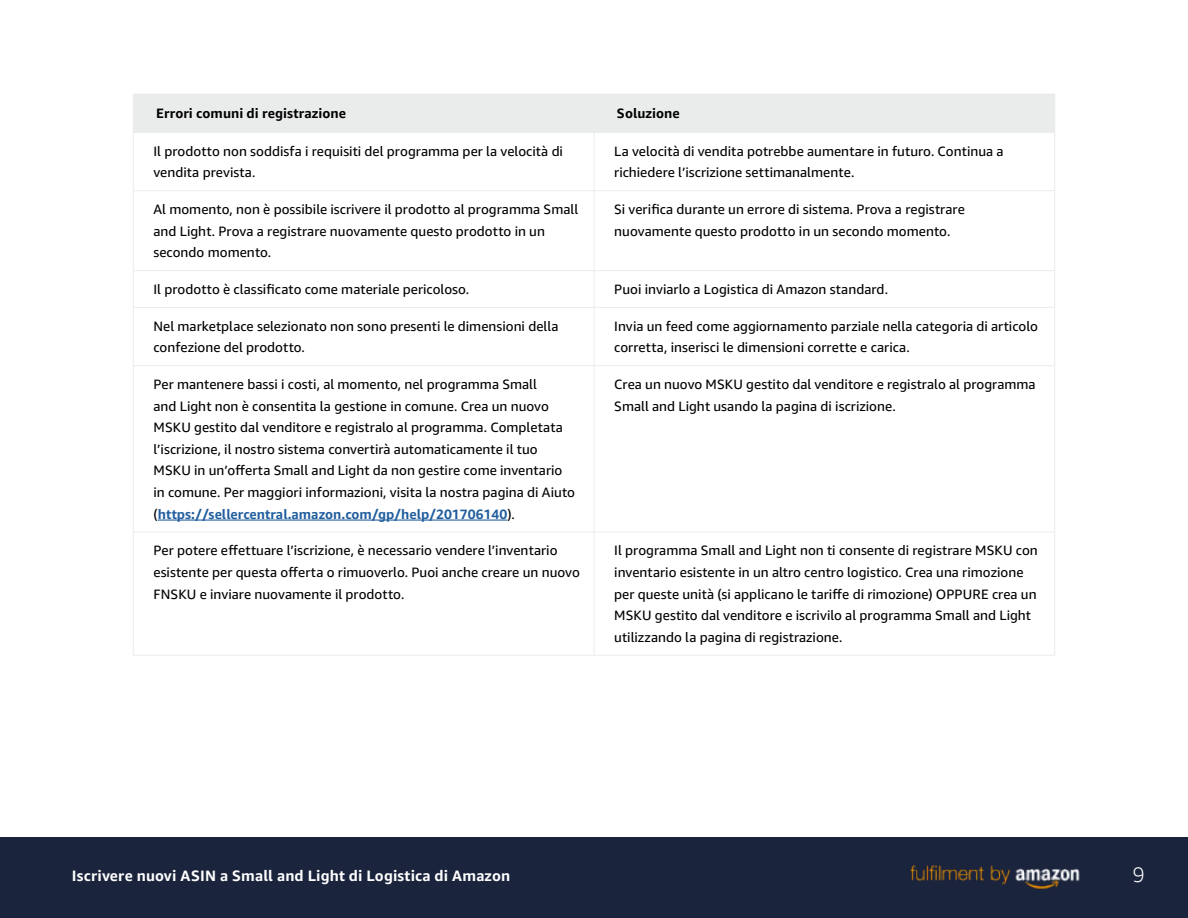
<style>
.page{position:relative;width:1188px;height:918px;background:#fff}
.page>*{position:absolute;margin:0;border:0;box-sizing:border-box;transform-origin:0 0}
.t1{font:300 21px "Amazon Ember";color:#fff}
.t2{font:700 15px "Amazon Ember";letter-spacing:.01em;color:#fff}
.t3{font:13.5px/21.6px "Amazon Ember";letter-spacing:.005em;color:#000}
.t4{font:700 13.5px "Amazon Ember";color:#000}
.s1{font-weight:700;color:#215e9e}
</style>
<div class="page">
<div style="left:134px;top:95px;width:920px;height:37px;background:#eaeceb"></div>
<hr style="left:133px;top:94px;width:461px;height:1px;background:#eaeceb">
<hr style="left:133px;top:94px;width:1px;height:38px;background:#eaeceb">
<hr style="left:133px;top:132px;width:461px;height:1px;background:#eaeceb">
<hr style="left:133px;top:133px;width:1px;height:57px;background:#eaeceb">
<hr style="left:133px;top:190px;width:461px;height:1px;background:#eaeceb">
<hr style="left:133px;top:191px;width:1px;height:79px;background:#eaeceb">
<hr style="left:133px;top:270px;width:461px;height:1px;background:#eaeceb">
<hr style="left:133px;top:271px;width:1px;height:36px;background:#eaeceb">
<hr style="left:133px;top:307px;width:461px;height:1px;background:#eaeceb">
<hr style="left:133px;top:308px;width:1px;height:57px;background:#eaeceb">
<hr style="left:133px;top:365px;width:461px;height:1px;background:#eaeceb">
<hr style="left:133px;top:366px;width:1px;height:166px;background:#eaeceb">
<hr style="left:133px;top:532px;width:461px;height:1px;background:#eaeceb">
<hr style="left:133px;top:532px;width:1px;height:123px;background:#eaeceb">
<hr style="left:133px;top:655px;width:461px;height:1px;background:#eaeceb">
<hr style="left:594px;top:94px;width:461px;height:1px;background:#eaeceb">
<hr style="left:594px;top:94px;width:1px;height:38px;background:#eaeceb">
<hr style="left:1054px;top:94px;width:1px;height:38px;background:#eaeceb">
<hr style="left:594px;top:132px;width:461px;height:1px;background:#eaeceb">
<hr style="left:594px;top:133px;width:1px;height:57px;background:#eaeceb">
<hr style="left:1054px;top:133px;width:1px;height:57px;background:#eaeceb">
<hr style="left:594px;top:190px;width:461px;height:1px;background:#eaeceb">
<hr style="left:594px;top:191px;width:1px;height:79px;background:#eaeceb">
<hr style="left:1054px;top:191px;width:1px;height:79px;background:#eaeceb">
<hr style="left:594px;top:270px;width:461px;height:1px;background:#eaeceb">
<hr style="left:594px;top:271px;width:1px;height:36px;background:#eaeceb">
<hr style="left:1054px;top:271px;width:1px;height:36px;background:#eaeceb">
<hr style="left:594px;top:307px;width:461px;height:1px;background:#eaeceb">
<hr style="left:594px;top:308px;width:1px;height:57px;background:#eaeceb">
<hr style="left:1054px;top:308px;width:1px;height:57px;background:#eaeceb">
<hr style="left:594px;top:365px;width:461px;height:1px;background:#eaeceb">
<hr style="left:594px;top:366px;width:1px;height:166px;background:#eaeceb">
<hr style="left:1054px;top:366px;width:1px;height:166px;background:#eaeceb">
<hr style="left:594px;top:532px;width:461px;height:1px;background:#eaeceb">
<hr style="left:594px;top:532px;width:1px;height:123px;background:#eaeceb">
<hr style="left:1054px;top:532px;width:1px;height:123px;background:#eaeceb">
<hr style="left:594px;top:655px;width:461px;height:1px;background:#eaeceb">
<hr style="left:158px;top:520px;width:349px;height:1px;background:#215e9e">
<div style="left:0;top:838px;width:1188px;height:80px;background:#1b243d"></div>
<img style="left:910px;top:865px;width:170px;height:24px">
<p class="t4" style="left:156px;top:105px;width:191px">Errori comuni di registrazione</p>
<p class="t4" style="left:617px;top:105px;width:64px">Soluzione</p>
<p class="t3" style="left:153px;top:140px;width:411px">Il prodotto non soddisfa i requisiti del programma per la velocità di vendita prevista.</p>
<p class="t3" style="left:614px;top:140px;width:391px">La velocità di vendita potrebbe aumentare in futuro. Continua a richiedere l’iscrizione settimanalmente.</p>
<p class="t3" style="left:153px;top:198px;width:426px">Al momento, non è possibile iscrivere il prodotto al programma Small and Light. Prova a registrare nuovamente questo prodotto in un secondo momento.</p>
<p class="t3" style="left:614px;top:198px;width:352px">Si verifica durante un errore di sistema. Prova a registrare nuovamente questo prodotto in un secondo momento.</p>
<p class="t3" style="left:153px;top:278px;width:317px">Il prodotto è classificato come materiale pericoloso.</p>
<p class="t3" style="left:614px;top:278px;width:275px">Puoi inviarlo a Logistica di Amazon standard.</p>
<p class="t3" style="left:153px;top:315px;width:407px">Nel marketplace selezionato non sono presenti le dimensioni della confezione del prodotto.</p>
<p class="t3" style="left:614px;top:315px;width:425px">Invia un feed come aggiornamento parziale nella categoria di articolo corretta, inserisci le dimensioni corrette e carica.</p>
<p class="t3" style="left:153px;top:374px;width:423px">Per mantenere bassi i costi, al momento, nel programma Small<br>and Light non è consentita la gestione in comune. Crea un nuovo MSKU gestito dal venditore e registralo al programma. Completata l’iscrizione, il nostro sistema convertirà automaticamente il tuo MSKU in un’offerta Small and Light da non gestire come inventario in comune. Per maggiori informazioni, visita la nostra pagina di Aiuto (<span class="s1">https://sellercentral.amazon.com/gp/help/201706140</span>).</p>
<p class="t3" style="left:614px;top:374px;width:423px">Crea un nuovo MSKU gestito dal venditore e registralo al programma<br>Small and Light usando la pagina di iscrizione.</p>
<p class="t3" style="left:153px;top:540px;width:428px">Per potere effettuare l’iscrizione, è necessario vendere l’inventario esistente per questa offerta o rimuoverlo. Puoi anche creare un nuovo<br>FNSKU e inviare nuovamente il prodotto.</p>
<p class="t3" style="left:614px;top:540px;width:425px">Il programma Small and Light non ti consente di registrare MSKU con inventario esistente in un altro centro logistico. Crea una rimozione per queste unità (si applicano le tariffe di rimozione) OPPURE crea un MSKU gestito dal venditore e iscrivilo al programma Small and Light utilizzando la pagina di registrazione.</p>
<p class="t2" style="left:72px;top:867px;width:440px">Iscrivere nuovi ASIN a Small and Light di Logistica di Amazon</p>
<h1 class="t1" style="left:1132px;top:861px;width:14px">9</h1>
</div>
